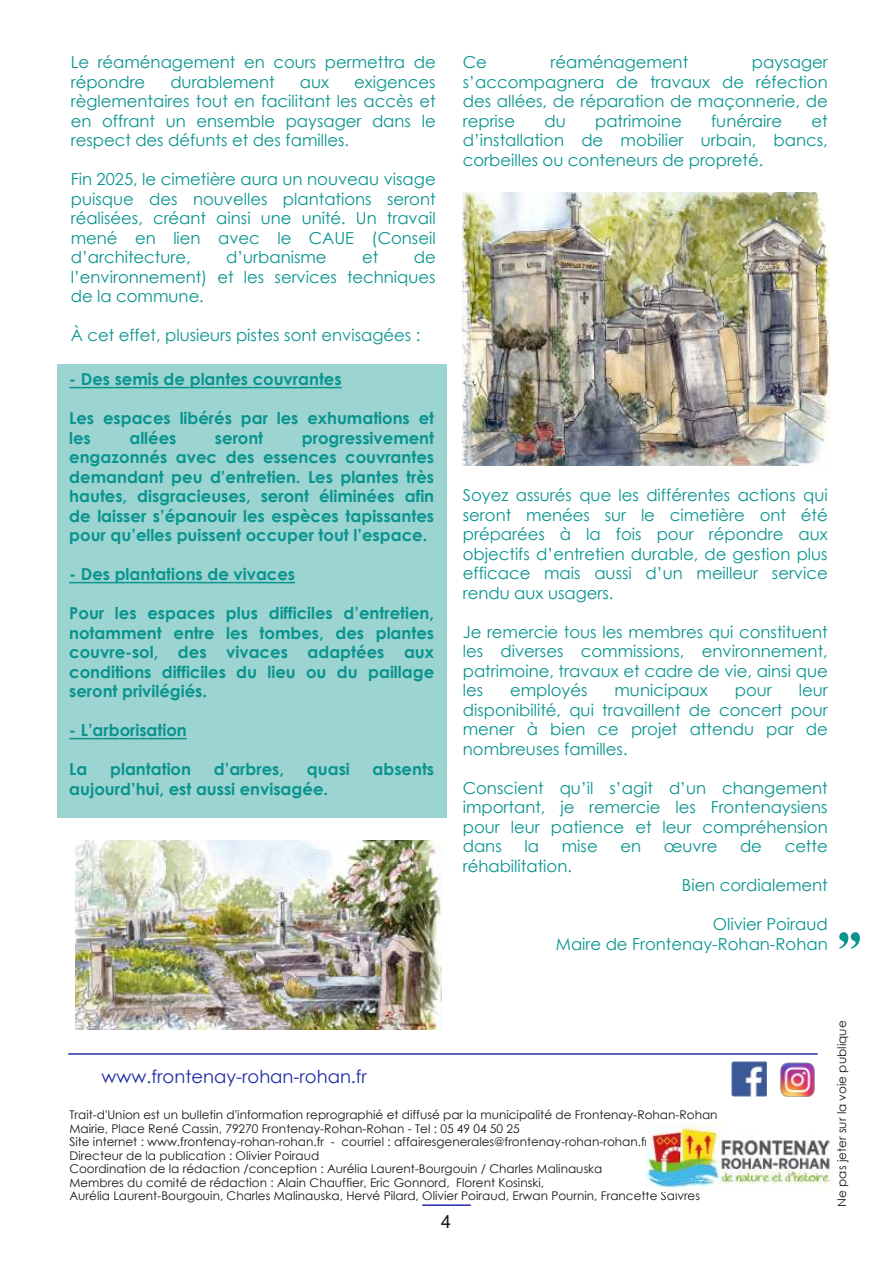
<style>
.page{position:relative;width:893px;height:1263px;background:#fff}
.page>*{position:absolute;margin:0;border:0;box-sizing:border-box;transform-origin:0 0}
.t1{font:60px "Engravers";color:#09948e}
.t2{font:18px "Century Gothic";color:#212ba5}
.t3{font:18px "Arial";color:#181715}
.t4{font:16.5px/19.5px "Century Gothic";color:#09948e;text-align:justify}
.t5{font:700 16.5px/19.5px "Century Gothic";letter-spacing:-.005em;color:#09948e;text-align:justify}
.t6{font:12px/13.5px "Century Gothic";color:#181715}
</style>
<div class="page">
<hr style="left:68px;top:1053px;width:750px;height:2px;background:#212ba5">
<img style="left:647px;top:1123px;width:186px;height:69px">
<img style="left:780px;top:1062px;width:35px;height:35px">
<img style="left:731px;top:1061px;width:36px;height:36px">
<hr style="left:422px;top:1204px;width:49px;height:2px;background:#212ba5">
<img style="left:463px;top:192px;width:366px;height:273px">
<img style="left:75px;top:840px;width:367px;height:190px">
<div style="left:57px;top:364px;width:389px;height:454px;background:#9cd4d1"></div>
<p class="t4" style="left:71px;top:54px;width:366px">Le réaménagement en cours permettra de répondre</p>
<p class="t4" style="left:71px;top:73px;width:366px;text-indent:283px">exigences règlementaires tout en facilitant les accès et en offrant un ensemble paysager dans le respect des défunts et des familles.</p>
<p class="t4" style="left:71px;top:171px;width:366px">Fin 2025, le cimetière aura un nouveau visage puisque des nouvelles plantations seront réalisées, créant ainsi une unité. Un travail mené en lien avec le CAUE (Conseil d’architecture,</p>
<p class="t4" style="left:170px;top:73px;width:106px">durablement</p>
<p class="t4" style="left:300px;top:73px;width:31px">aux</p>
<p class="t4" style="left:226px;top:249px;width:102px">d’urbanisme</p>
<p class="t4" style="left:362px;top:249px;width:18px">et</p>
<p class="t4" style="left:71px;top:249px;width:366px;text-indent:343px">de l’environnement) et les services techniques de la commune.</p>
<p class="t4" style="left:71px;top:327px;width:351px">À cet effet, plusieurs pistes sont envisagées :</p>
<p class="t5" style="left:69px;top:369px;width:274px">- Des semis de plantes couvrantes</p>
<p class="t5" style="left:69px;top:408px;width:366px">Les espaces libérés par les exhumations et les</p>
<p class="t5" style="left:129px;top:427px;width:49px">allées</p>
<p class="t5" style="left:215px;top:427px;width:50px">seront</p>
<p class="t5" style="left:69px;top:427px;width:366px;text-indent:233px">progressivement engazonnés avec des essences couvrantes demandant peu d’entretien. Les plantes très hautes, disgracieuses, seront éliminées afin de laisser s’épanouir les espèces tapissantes pour qu’elles puissent occuper tout l’espace.</p>
<p class="t5" style="left:69px;top:564px;width:227px">- Des plantations de vivaces</p>
<p class="t5" style="left:69px;top:603px;width:366px">Pour les espaces plus difficiles d’entretien, notamment entre les tombes, des plantes couvre-sol, des vivaces adaptées aux conditions difficiles du lieu ou du paillage seront privilégiés.</p>
<p class="t5" style="left:69px;top:720px;width:119px">- L’arborisation</p>
<p class="t5" style="left:69px;top:759px;width:20px">La</p>
<p class="t5" style="left:110px;top:759px;width:82px">plantation</p>
<p class="t5" style="left:214px;top:759px;width:72px">d’arbres,</p>
<p class="t5" style="left:307px;top:759px;width:44px">quasi</p>
<p class="t5" style="left:372px;top:759px;width:63px">absents</p>
<p class="t5" style="left:69px;top:778px;width:260px">aujourd’hui, est aussi envisagée.</p>
<p class="t4" style="left:463px;top:54px;width:26px">Ce</p>
<p class="t4" style="left:550px;top:54px;width:139px">réaménagement</p>
<p class="t4" style="left:463px;top:54px;width:366px;text-indent:289px">paysager s’accompagnera de travaux de réfection des allées, de réparation de maçonnerie, de reprise</p>
<p class="t4" style="left:544px;top:112px;width:23px">du</p>
<p class="t4" style="left:595px;top:112px;width:88px">patrimoine</p>
<p class="t4" style="left:711px;top:112px;width:73px">funéraire</p>
<p class="t4" style="left:463px;top:112px;width:366px;text-indent:349px">et d’installation de mobilier urbain, bancs, corbeilles ou conteneurs de propreté.</p>
<p class="t4" style="left:463px;top:487px;width:366px">Soyez assurés que les différentes actions qui seront menées sur le cimetière ont été préparées à la fois pour répondre aux objectifs d’entretien durable, de gestion plus efficace mais aussi d’un meilleur service rendu aux usagers.</p>
<p class="t4" style="left:463px;top:623px;width:366px">Je remercie tous les membres qui constituent les diverses commissions, environnement, patrimoine, travaux et cadre de vie, ainsi que les</p>
<p class="t4" style="left:510px;top:682px;width:79px">employés</p>
<p class="t4" style="left:614px;top:682px;width:95px">municipaux</p>
<p class="t4" style="left:735px;top:682px;width:39px">pour</p>
<p class="t4" style="left:463px;top:682px;width:366px;text-indent:336px">leur disponibilité, qui travaillent de concert pour mener à bien ce projet attendu par de nombreuses familles.</p>
<p class="t4" style="left:463px;top:779px;width:366px">Conscient qu’il s’agit d’un changement important, je remercie les Frontenaysiens pour leur patience et leur compréhension dans</p>
<p class="t4" style="left:524px;top:838px;width:16px">la</p>
<p class="t4" style="left:562px;top:838px;width:37px">mise</p>
<p class="t4" style="left:620px;top:838px;width:22px">en</p>
<p class="t4" style="left:664px;top:838px;width:55px">œuvre</p>
<p class="t4" style="left:740px;top:838px;width:23px">de</p>
<p class="t4" style="left:785px;top:838px;width:45px">cette</p>
<p class="t4" style="left:463px;top:857px;width:111px">réhabilitation.</p>
<p class="t4" style="left:682px;top:877px;width:147px">Bien cordialement</p>
<p class="t4" style="left:556px;top:916px;width:273px;text-align:right">Olivier Poiraud<br>Maire de Frontenay-Rohan-Rohan</p>
<h1 class="t1" style="left:832px;top:918px;width:37px">"</h1>
<p class="t2" style="left:102px;top:1069px;width:267px">www.frontenay-rohan-rohan.fr</p>
<p class="t6" style="left:69px;top:1109px;width:650px">Trait-d'Union est un bulletin d'information reprographié et diffusé par la municipalité de Frontenay-Rohan-Rohan Mairie, Place René Cassin, 79270 Frontenay-Rohan-Rohan - Tel : 05 49 04 50 25<br>Site internet : www.frontenay-rohan-rohan.fr - courriel : affairesgenerales@frontenay-rohan-rohan.fr<br>Directeur de la publication : Olivier Poiraud<br>Coordination de la rédaction /conception : Aurélia Laurent-Bourgouin / Charles Malinauska<br>Membres du comité de rédaction : Alain Chauffier, Eric Gonnord, Florent Kosinski,<br>Aurélia Laurent-Bourgouin, Charles Malinauska, Hervé Pilard, Olivier Poiraud, Erwan Pournin, Francette Saivres</p>
<p class="t3" style="left:441px;top:1209px;width:12px">4</p>
<p class="t6" style="left:836px;top:1207px;width:188px;rotate:-90deg">Ne pas jeter sur la voie publique</p>
</div>
